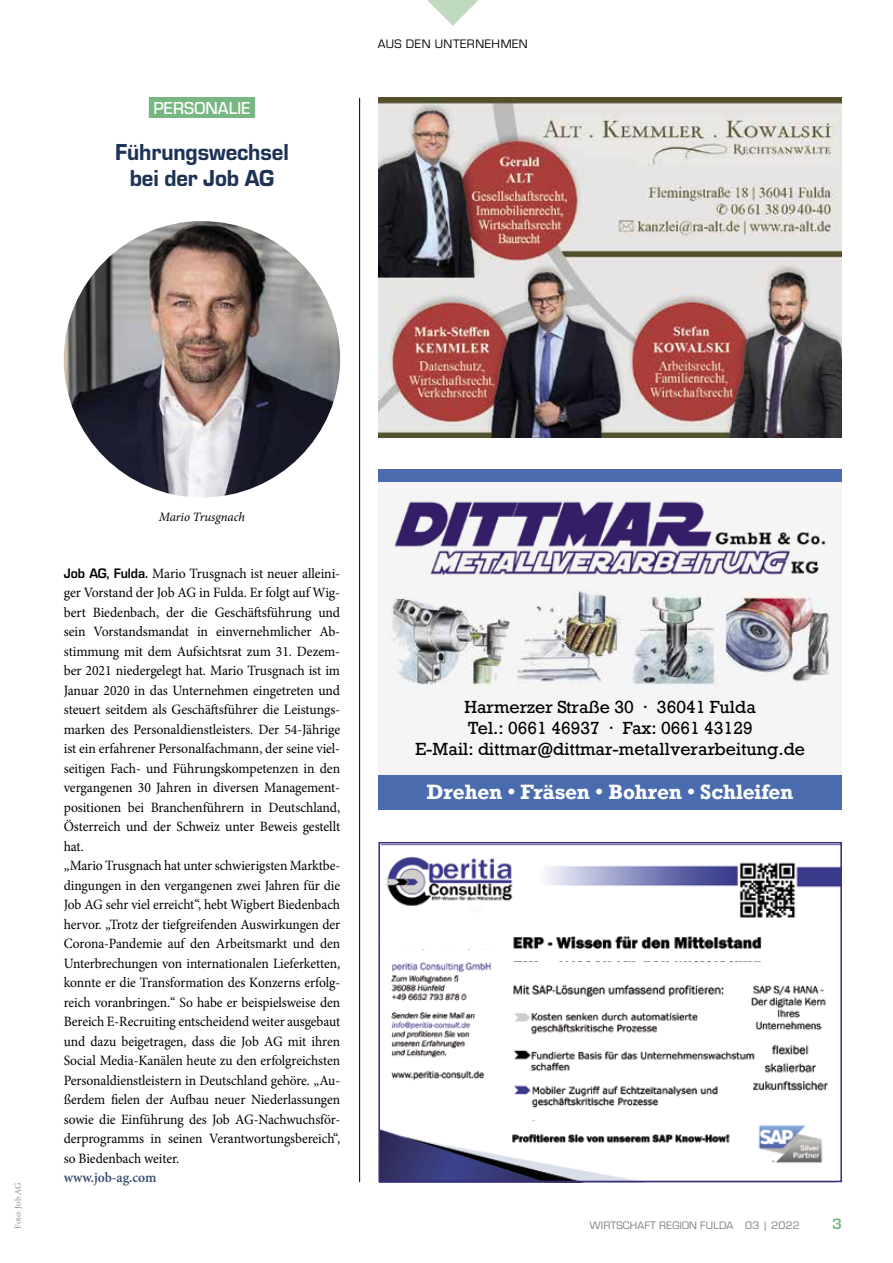
<style>
.page{position:relative;width:893px;height:1263px;background:#fff}
.page>*{position:absolute;margin:0;border:0;box-sizing:border-box;transform-origin:0 0}
.t1{font:24px/25.5px "Eurostile T Heav";letter-spacing:-.005em;color:#1d3254;text-align:center;scale:.95 1}
.t2{font:700 19.5px "Rockwell";letter-spacing:-.01em;color:#fff}
.t3{font:500 18px "Eurostile T";letter-spacing:.01em;color:#fff;scale:.96 1}
.t4{font:16.5px/21px "Rockwell";color:#000;text-align:center}
.t5{font:700 15.75px "Eurostile T";color:#78b781}
.t6{font:14.25px/19.5px "Minion Pro";letter-spacing:-.005em;color:#000;scale:.96 1}
.t7{font:600 14.25px "Minion Pro";letter-spacing:-.005em;color:#374b70;scale:.96 1}
.t8{font:12.75px "Eurostile T";letter-spacing:.04em;color:#000}
.t9{font:italic 12.75px "Minion Pro";letter-spacing:-.005em;color:#000}
.t10{font:11.25px "Eurostile T";letter-spacing:.02em;color:#7c7c7c}
.t11{font:9px "Minion Pro";letter-spacing:-.015em;color:#939393}
.s1{font-family:"Eurostile T";font-weight:700}
</style>
<div class="page">
<svg style="left:427px;top:0;width:52px;height:26px"></svg>
<img style="left:379px;top:98px;width:463px;height:340px">
<div style="left:378px;top:482px;width:464px;height:293px;background:#f5f5f5"></div>
<img style="left:394px;top:501px;width:432px;height:74px">
<img style="left:392px;top:589px;width:437px;height:98px">
<div style="left:378px;top:469px;width:464px;height:13px;background:#4a6caf"></div>
<div style="left:378px;top:775px;width:464px;height:34px;background:#4a6caf"></div>
<img style="left:381px;top:845px;width:458px;height:72px">
<img style="left:391px;top:962px;width:437px;height:146px">
<img style="left:513px;top:936px;width:249px;height:13px">
<img style="left:381px;top:1120px;width:442px;height:59px">
<div style="left:378px;top:842px;width:464px;height:340px;border:2px solid #392d7a"></div>
<hr style="left:359px;top:98px;width:1px;height:1084px;background:#000">
<div style="left:149px;top:97px;width:106px;height:21px;background:#78b781"></div>
<img style="left:64px;top:221px;width:276px;height:276px;border-radius:138px">
<p class="t3" style="left:153px;top:98px;width:103px">PERSONALIE</p>
<h1 class="t1" style="left:115px;top:139px;width:184px">Führungswechsel bei der Job AG</h1>
<p class="t8" style="left:378px;top:37px;width:151px">AUS DEN UNTERNEHMEN</p>
<p class="t11" style="left:12px;top:1229px;width:48px;rotate:-90deg">Foto: Job AG</p>
<p class="t9" style="left:159px;top:508px;width:87px">Mario Trusgnach</p>
<p class="t6" style="left:64px;top:563px;width:289px"><span class="s1">Job AG, Fulda.</span> Mario Trusgnach ist neuer alleini&shy;ger Vorstand der Job AG in Fulda. Er folgt auf Wig&shy;bert Biedenbach, der die Geschäftsführung und sein Vorstandsmandat in einvernehmlicher Ab&shy;stimmung mit dem Aufsichtsrat zum 31. Dezem&shy;ber 2021 niedergelegt hat. Mario Trusgnach ist im Januar 2020 in das Unternehmen eingetreten und steuert seitdem als Geschäftsführer die Leistungs&shy;marken des Personaldienstleisters. Der 54-Jährige ist ein erfahrener Personalfachmann, der seine viel&shy;seitigen Fach- und Führungskompetenzen in den vergangenen 30 Jahren in diversen Management&shy;positionen bei Branchenführern in Deutschland, Österreich und der Schweiz unter Beweis gestellt hat.<br>„Mario Trusgnach hat unter schwierigsten Marktbe&shy;dingungen in den vergangenen zwei Jahren für die Job AG sehr viel erreicht“, hebt Wigbert Biedenbach hervor. „Trotz der tiefgreifenden Auswirkungen der Corona-Pandemie auf den Arbeitsmarkt und den Unterbrechungen von internationalen Lieferketten, konnte er die Transformation des Konzerns erfolg&shy;reich voranbringen.“ So habe er beispielsweise den Bereich E-Recruiting entscheidend weiter ausgebaut und dazu beigetragen, dass die Job AG mit ihren Social Media-Kanälen heute zu den erfolgreichsten Personaldienstleistern in Deutschland gehöre. „Au&shy;ßerdem fielen der Aufbau neuer Niederlassungen sowie die Einführung des Job AG-Nachwuchsför&shy;derprogramms in seinen Verantwortungsbereich“, so Biedenbach weiter.</p>
<p class="t7" style="left:64px;top:1168px;width:98px">www.job-ag.com</p>
<p class="t4" style="left:415px;top:696px;width:391px">Harmerzer Straße 30 · 36041 Fulda<br>Tel.: 0661 46937 · Fax: 0661 43129<br>E-Mail: dittmar@dittmar-metallverarbeitung.de</p>
<h2 class="t2" style="left:427px;top:779px;width:368px">Drehen • Fräsen • Bohren • Schleifen</h2>
<p class="t10" style="left:589px;top:1219px;width:212px">WIRTSCHAFT REGION FULDA 03 | 2022</p>
<p class="t5" style="left:832px;top:1215px;width:11px">3</p>
</div>
